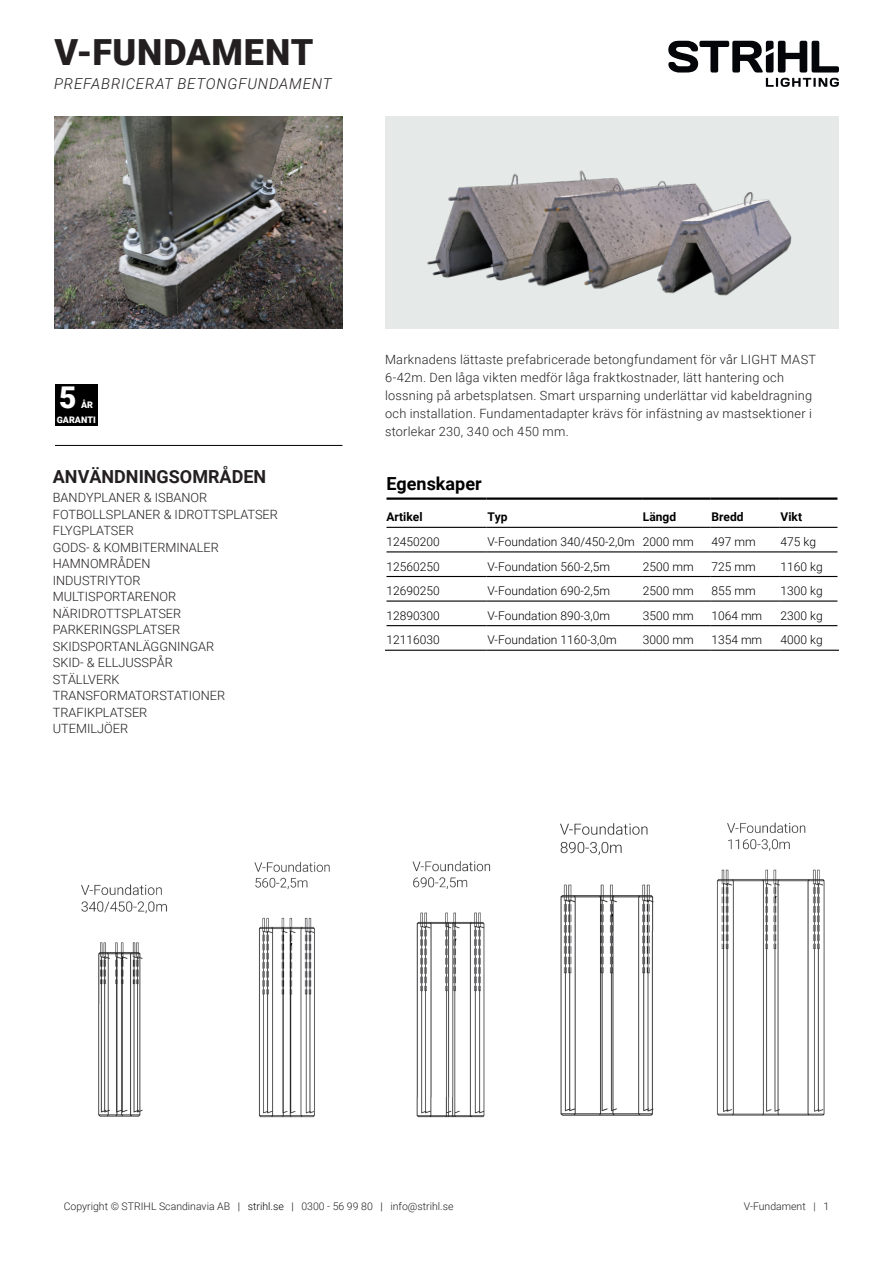
<style>
.page{position:relative;width:893px;height:1263px;background:#fff}
.page>*{position:absolute;margin:0;border:0;box-sizing:border-box;transform-origin:0 0}
.t1{font:900 36px "Roboto";letter-spacing:.02em;color:#231f20}
.t2{font:900 30px "Roboto";color:#fff}
.S_rubrik{font:700 18px "Roboto";color:#231f20}
.S_rubrik-2{font:700 18px "Roboto";color:#000}
.t3{font:italic 300 15px "Roboto";letter-spacing:.05em;color:#231f20}
.Brödtext{font:300 12.75px/18px "Roboto";letter-spacing:.01em;color:#231f20}
.t4{font:300 12px "Roboto";color:#000}
.t5{font:700 12px "Roboto";color:#000}
.t6{font:300 10.5px "Roboto";color:#231f20}
.t7{font:900 9px/15px "Roboto";color:#fff;text-align:right}
.s1{color:#000001}
</style>
<div class="page">
<svg style="left:668px;top:41px;width:171px;height:46px"></svg>
<div style="left:385px;top:117px;width:454px;height:212px;background:#e5eae8"></div>
<img style="left:427px;top:170px;width:365px;height:126px">
<hr style="left:55px;top:445px;width:287px;height:1px;background:#000001">
<img style="left:54px;top:117px;width:288px;height:212px">
<div style="left:55px;top:384px;width:43px;height:42px;background:#000"></div>
<hr style="left:386px;top:497px;width:101px;height:3px;background:#000">
<hr style="left:487px;top:497px;width:155px;height:3px;background:#000">
<hr style="left:642px;top:497px;width:69px;height:3px;background:#000">
<hr style="left:711px;top:497px;width:69px;height:3px;background:#000">
<hr style="left:780px;top:497px;width:57px;height:3px;background:#000">
<hr style="left:386px;top:527px;width:101px;height:1px;background:#000">
<hr style="left:487px;top:527px;width:155px;height:1px;background:#000">
<hr style="left:642px;top:527px;width:69px;height:1px;background:#000">
<hr style="left:711px;top:527px;width:69px;height:1px;background:#000">
<hr style="left:780px;top:527px;width:57px;height:1px;background:#000">
<hr style="left:386px;top:551px;width:101px;height:1px;background:#000">
<hr style="left:487px;top:551px;width:155px;height:1px;background:#000">
<hr style="left:642px;top:551px;width:69px;height:1px;background:#000">
<hr style="left:711px;top:551px;width:69px;height:1px;background:#000">
<hr style="left:780px;top:551px;width:57px;height:1px;background:#000">
<hr style="left:386px;top:576px;width:101px;height:1px;background:#000">
<hr style="left:487px;top:576px;width:155px;height:1px;background:#000">
<hr style="left:642px;top:576px;width:69px;height:1px;background:#000">
<hr style="left:711px;top:576px;width:69px;height:1px;background:#000">
<hr style="left:780px;top:576px;width:57px;height:1px;background:#000">
<hr style="left:386px;top:600px;width:101px;height:2px;background:#000">
<hr style="left:487px;top:600px;width:155px;height:2px;background:#000">
<hr style="left:642px;top:600px;width:69px;height:2px;background:#000">
<hr style="left:711px;top:600px;width:69px;height:2px;background:#000">
<hr style="left:780px;top:600px;width:57px;height:2px;background:#000">
<hr style="left:386px;top:625px;width:101px;height:1px;background:#000">
<hr style="left:487px;top:625px;width:155px;height:1px;background:#000">
<hr style="left:642px;top:625px;width:69px;height:1px;background:#000">
<hr style="left:711px;top:625px;width:69px;height:1px;background:#000">
<hr style="left:780px;top:625px;width:57px;height:1px;background:#000">
<hr style="left:385px;top:650px;width:102px;height:1px;background:#000">
<hr style="left:487px;top:650px;width:155px;height:1px;background:#000">
<hr style="left:642px;top:650px;width:69px;height:1px;background:#000">
<hr style="left:711px;top:650px;width:69px;height:1px;background:#000">
<hr style="left:780px;top:650px;width:59px;height:1px;background:#000">
<img style="left:81px;top:884px;width:86px;height:233px">
<img style="left:254px;top:861px;width:76px;height:257px">
<img style="left:412px;top:861px;width:79px;height:257px">
<img style="left:560px;top:823px;width:94px;height:293px">
<img style="left:716px;top:822px;width:109px;height:294px">
<h1 class="t1" style="left:55px;top:27px;width:260px">V-FUNDAMENT</h1>
<p class="t3" style="left:54px;top:73px;width:279px">PREFABRICERAT BETONGFUNDAMENT</p>
<p class="t2" style="left:59px;top:376px;width:19px">5</p>
<p class="t7" style="left:57px;top:397px;width:40px">ÅR<br>GARANTI</p>
<p class="S_rubrik" style="left:53px;top:464px;width:215px">ANVÄNDNINGSOMRÅDEN</p>
<p class="Brödtext" style="left:53px;top:488px;width:156px">BANDYPLANER &amp; ISBANOR</p>
<p class="Brödtext" style="left:53px;top:505px;width:227px">FOTBOLLSPLANER &amp; IDROTTSPLATSER</p>
<p class="Brödtext" style="left:53px;top:521px;width:83px">FLYGPLATSER</p>
<p class="Brödtext" style="left:53px;top:538px;width:168px">GODS- &amp; KOMBITERMINALER</p>
<p class="Brödtext" style="left:53px;top:554px;width:99px">HAMNOMRÅDEN</p>
<p class="Brödtext" style="left:53px;top:571px;width:89px">INDUSTRIYTOR</p>
<p class="Brödtext" style="left:53px;top:587px;width:125px">MULTISPORTARENOR</p>
<p class="Brödtext" style="left:53px;top:604px;width:130px">NÄRIDROTTSPLATSER</p>
<p class="Brödtext" style="left:53px;top:620px;width:129px">PARKERINGSPLATSER</p>
<p class="Brödtext" style="left:53px;top:637px;width:163px">SKIDSPORTANLÄGGNINGAR</p>
<p class="Brödtext" style="left:53px;top:653px;width:122px">SKID- &amp; ELLJUSSPÅR</p>
<p class="Brödtext" style="left:53px;top:670px;width:68px">STÄLLVERK</p>
<p class="Brödtext" style="left:53px;top:686px;width:174px">TRANSFORMATORSTATIONER</p>
<p class="Brödtext" style="left:53px;top:703px;width:96px">TRAFIKPLATSER</p>
<p class="Brödtext" style="left:53px;top:719px;width:77px">UTEMILJÖER</p>
<p class="Brödtext" style="left:385px;top:350px;width:433px">Marknadens lättaste prefabricerade betongfundament för vår LIGHT MAST 6-42m. Den låga vikten medför låga fraktkostnader, lätt hantering och lossning på arbetsplatsen. Smart ursparning underlättar vid kabeldragning och installation. Fundamentadapter krävs för infästning av mastsektioner i storlekar 230, 340 och 450 mm.</p>
<p class="S_rubrik-2" style="left:386px;top:471px;width:97px">Egenskaper</p>
<p class="t5" style="left:386px;top:509px;width:38px">Artikel</p>
<p class="t5" style="left:487px;top:509px;width:22px">Typ</p>
<p class="t5" style="left:643px;top:509px;width:35px">Längd</p>
<p class="t5" style="left:711px;top:509px;width:34px">Bredd</p>
<p class="t5" style="left:781px;top:509px;width:23px">Vikt</p>
<p class="t4" style="left:386px;top:533px;width:55px">12450200</p>
<p class="t4" style="left:487px;top:533px;width:149px">V-Foundation 340/450-2,0m</p>
<p class="t4" style="left:643px;top:533px;width:52px">2000 mm</p>
<p class="t4" style="left:711px;top:533px;width:46px">497 mm</p>
<p class="t4" style="left:781px;top:533px;width:37px">475 kg</p>
<p class="t4" style="left:386px;top:558px;width:55px">12560250</p>
<p class="t4" style="left:487px;top:558px;width:124px">V-Foundation 560-2,5m</p>
<p class="t4" style="left:643px;top:558px;width:52px">2500 mm</p>
<p class="t4" style="left:711px;top:558px;width:46px">725 mm</p>
<p class="t4" style="left:781px;top:558px;width:44px">1160 kg</p>
<p class="t4" style="left:386px;top:582px;width:55px">12690250</p>
<p class="t4" style="left:487px;top:582px;width:124px">V-Foundation 690-2,5m</p>
<p class="t4" style="left:643px;top:582px;width:52px">2500 mm</p>
<p class="t4" style="left:711px;top:582px;width:46px">855 mm</p>
<p class="t4" style="left:781px;top:582px;width:44px">1300 kg</p>
<p class="t4" style="left:386px;top:607px;width:55px">12890300</p>
<p class="t4" style="left:487px;top:607px;width:124px">V-Foundation 890-3,0m</p>
<p class="t4" style="left:643px;top:607px;width:52px">3500 mm</p>
<p class="t4" style="left:711px;top:607px;width:52px">1064 mm</p>
<p class="t4" style="left:781px;top:607px;width:44px">2300 kg</p>
<p class="t4" style="left:386px;top:631px;width:55px">12116030</p>
<p class="t4" style="left:487px;top:631px;width:131px">V-Foundation 1160-3,0m</p>
<p class="t4" style="left:643px;top:631px;width:52px">3000 mm</p>
<p class="t4" style="left:711px;top:631px;width:52px">1354 mm</p>
<p class="t4" style="left:781px;top:631px;width:44px">4000 kg</p>
<p class="t6" style="left:64px;top:1199px;width:391px">Copyright © STRIHL Scandinavia AB <span class="s1">| strihl.se |</span> 0300 - 56 99 80 <span class="s1">|</span> info@strihl.se</p>
<p class="t6" style="left:744px;top:1199px;width:87px">V-Fundament | 1</p>
</div>
